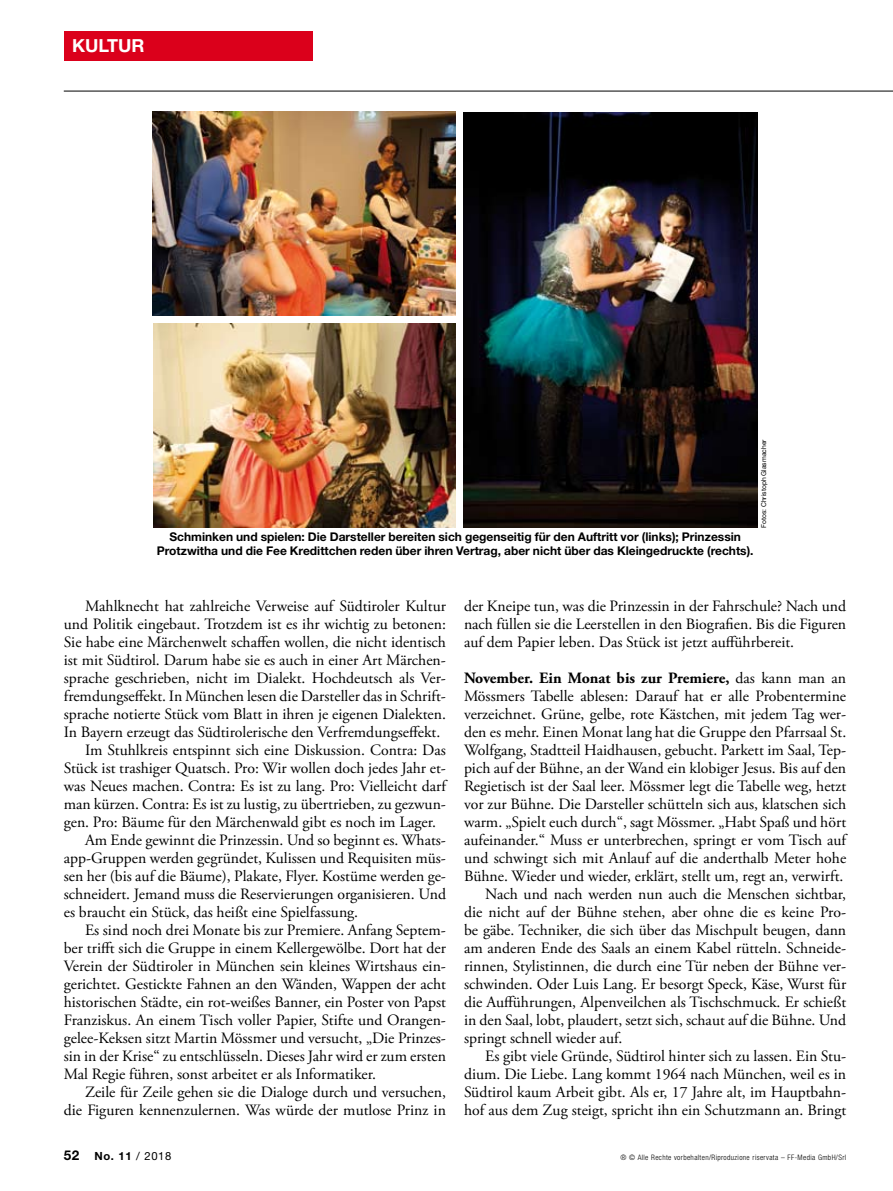
<style>
.page{position:relative;width:893px;height:1191px;background:#fff}
.page>*{position:absolute;margin:0;border:0;box-sizing:border-box;transform-origin:0 0}
.t1{font:700 18px "Helvetica Neue LT Std";color:#fff}
.t2{font:15.75px/18px "Adobe Garamond Pro";color:#000;text-align:justify}
.t3{font:700 15.75px "Adobe Garamond Pro";color:#000}
.t4{font:700 12px/13.5px "Helvetica Neue LT Std";color:#000;text-align:center}
.t5{font:700 11.25px "Helvetica Neue LT Std";color:#000}
.t6{font:300 condensed 7.5px "Helvetica Neue LT Std";letter-spacing:.05em;color:#000}
.t7{font:6.75px "Helvetica Neue LT Std";color:#000}
.s1{font-weight:400}
.s2{font-size:13.5px}
</style>
<div class="page">
<hr style="left:64px;top:91px;width:829px;height:1px;background:#000">
<div style="left:64px;top:31px;width:249px;height:29px;background:#db001b"></div>
<img style="left:153px;top:323px;width:302px;height:205px">
<img style="left:153px;top:112px;width:302px;height:203px">
<img style="left:464px;top:112px;width:293px;height:416px">
<p class="t1" style="left:72px;top:34px;width:74px">kultur</p>
<p class="t4" style="left:157px;top:530px;width:598px">Schminken und spielen: Die Darsteller bereiten sich gegenseitig für den Auftritt vor (links); Prinzessin<br>Protzwitha und die Fee Kredittchen reden über ihren Vertrag, aber nicht über das Kleingedruckte (rechts).</p>
<p class="t7" style="left:760px;top:528px;width:90px;rotate:-90deg">Fotos: Christoph Glasmacher</p>
<p class="t2" style="left:85px;top:597px;width:362px">Mahlknecht hat zahlreiche Verweise auf Südtiroler Kultur</p>
<p class="t2" style="left:64px;top:615px;width:384px">und Politik eingebaut. Trotzdem ist es ihr wichtig zu betonen:</p>
<p class="t2" style="left:64px;top:633px;width:384px">Sie habe eine Märchenwelt schaffen wollen, die nicht identisch</p>
<p class="t2" style="left:64px;top:651px;width:384px">ist mit Südtirol. Darum habe sie es auch in einer Art Märchen-</p>
<p class="t2" style="left:64px;top:669px;width:384px">sprache geschrieben, nicht im Dialekt. Hochdeutsch als Ver-</p>
<p class="t2" style="left:64px;top:687px;width:384px">fremdungseffekt. In München lesen die Darsteller das in Schrift-</p>
<p class="t2" style="left:64px;top:705px;width:384px">sprache notierte Stück vom Blatt in ihren je eigenen Dialekten.</p>
<p class="t2" style="left:64px;top:723px;width:378px">In Bayern erzeugt das Südtirolerische den Verfremdungseffekt.</p>
<p class="t2" style="left:85px;top:741px;width:362px">Im Stuhlkreis entspinnt sich eine Diskussion. Contra: Das</p>
<p class="t2" style="left:64px;top:759px;width:384px">Stück ist trashiger Quatsch. Pro: Wir wollen doch jedes Jahr et-</p>
<p class="t2" style="left:64px;top:777px;width:384px">was Neues machen. Contra: Es ist zu lang. Pro: Vielleicht darf</p>
<p class="t2" style="left:64px;top:795px;width:384px">man kürzen. Contra: Es ist zu lustig, zu übertrieben, zu gezwun-</p>
<p class="t2" style="left:64px;top:813px;width:374px">gen. Pro: Bäume für den Märchenwald gibt es noch im Lager.</p>
<p class="t2" style="left:85px;top:831px;width:362px">Am Ende gewinnt die Prinzessin. Und so beginnt es. Whats-</p>
<p class="t2" style="left:64px;top:849px;width:384px">app-Gruppen werden gegründet, Kulissen und Requisiten müs-</p>
<p class="t2" style="left:64px;top:867px;width:384px">sen her (bis auf die Bäume), Plakate, Flyer. Kostüme werden ge-</p>
<p class="t2" style="left:64px;top:885px;width:384px">schneidert. Jemand muss die Reservierungen organisieren. Und</p>
<p class="t2" style="left:64px;top:903px;width:296px">es braucht ein Stück, das heißt eine Spielfassung.</p>
<p class="t2" style="left:85px;top:921px;width:362px">Es sind noch drei Monate bis zur Premiere. Anfang Septem-</p>
<p class="t2" style="left:64px;top:939px;width:384px">ber trifft sich die Gruppe in einem Kellergewölbe. Dort hat der</p>
<p class="t2" style="left:64px;top:957px;width:384px">Verein der Südtiroler in München sein kleines Wirtshaus ein-</p>
<p class="t2" style="left:64px;top:975px;width:384px">gerichtet. Gestickte Fahnen an den Wänden, Wappen der acht</p>
<p class="t2" style="left:64px;top:993px;width:384px">historischen Städte, ein rot-weißes Banner, ein Poster von Papst</p>
<p class="t2" style="left:64px;top:1011px;width:384px">Franziskus. An einem Tisch voller Papier, Stifte und Orangen-</p>
<p class="t2" style="left:64px;top:1029px;width:384px">gelee-Keksen sitzt Martin Mössmer und versucht, „Die Prinzes-</p>
<p class="t2" style="left:64px;top:1047px;width:384px">sin in der Krise“ zu entschlüsseln. Dieses Jahr wird er zum ersten</p>
<p class="t2" style="left:64px;top:1065px;width:314px">Mal Regie führen, sonst arbeitet er als Informatiker.</p>
<p class="t2" style="left:85px;top:1083px;width:362px">Zeile für Zeile gehen sie die Dialoge durch und versuchen,</p>
<p class="t2" style="left:64px;top:1101px;width:384px">die Figuren kennenzulernen. Was würde der mutlose Prinz in</p>
<p class="t2" style="left:464px;top:597px;width:384px">der Kneipe tun, was die Prinzessin in der Fahrschule? Nach und nach füllen sie die Leerstellen in den Biografien. Bis die Figuren auf dem Papier leben. Das Stück ist jetzt aufführbereit.</p>
<p class="t3" style="left:464px;top:668px;width:384px">November. Ein Monat bis zur Premiere, <span class="s1">das kann man an</span></p>
<p class="t2" style="left:464px;top:687px;width:384px">Mössmers Tabelle ablesen: Darauf hat er alle Probentermine</p>
<p class="t2" style="left:464px;top:705px;width:384px">verzeichnet. Grüne, gelbe, rote Kästchen, mit jedem Tag wer-</p>
<p class="t2" style="left:464px;top:723px;width:384px">den es mehr. Einen Monat lang hat die Gruppe den Pfarrsaal St.</p>
<p class="t2" style="left:464px;top:741px;width:384px">Wolfgang, Stadtteil Haidhausen, gebucht. Parkett im Saal, Tep-</p>
<p class="t2" style="left:464px;top:759px;width:384px">pich auf der Bühne, an der Wand ein klobiger Jesus. Bis auf den</p>
<p class="t2" style="left:464px;top:777px;width:384px">Regietisch ist der Saal leer. Mössmer legt die Tabelle weg, hetzt</p>
<p class="t2" style="left:464px;top:795px;width:384px">vor zur Bühne. Die Darsteller schütteln sich aus, klatschen sich</p>
<p class="t2" style="left:464px;top:813px;width:384px">warm. „Spielt euch durch“, sagt Mössmer. „Habt Spaß und hört</p>
<p class="t2" style="left:464px;top:831px;width:384px">aufeinander.“ Muss er unterbrechen, springt er vom Tisch auf</p>
<p class="t2" style="left:464px;top:849px;width:384px">und schwingt sich mit Anlauf auf die anderthalb Meter hohe</p>
<p class="t2" style="left:464px;top:867px;width:381px">Bühne. Wieder und wieder, erklärt, stellt um, regt an, verwirft.</p>
<p class="t2" style="left:485px;top:885px;width:362px">Nach und nach werden nun auch die Menschen sichtbar,</p>
<p class="t2" style="left:464px;top:903px;width:384px">die nicht auf der Bühne stehen, aber ohne die es keine Pro-</p>
<p class="t2" style="left:464px;top:921px;width:384px">be gäbe. Techniker, die sich über das Mischpult beugen, dann</p>
<p class="t2" style="left:464px;top:939px;width:384px">am anderen Ende des Saals an einem Kabel rütteln. Schneide-</p>
<p class="t2" style="left:464px;top:957px;width:384px">rinnen, Stylistinnen, die durch eine Tür neben der Bühne ver-</p>
<p class="t2" style="left:464px;top:975px;width:384px">schwinden. Oder Luis Lang. Er besorgt Speck, Käse, Wurst für</p>
<p class="t2" style="left:464px;top:993px;width:384px">die Aufführungen, Alpenveilchen als Tischschmuck. Er schießt</p>
<p class="t2" style="left:464px;top:1011px;width:384px">in den Saal, lobt, plaudert, setzt sich, schaut auf die Bühne. Und</p>
<p class="t2" style="left:464px;top:1029px;width:160px">springt schnell wieder auf.</p>
<p class="t2" style="left:485px;top:1047px;width:362px">Es gibt viele Gründe, Südtirol hinter sich zu lassen. Ein Stu-</p>
<p class="t2" style="left:464px;top:1065px;width:384px">dium. Die Liebe. Lang kommt 1964 nach München, weil es in</p>
<p class="t2" style="left:464px;top:1083px;width:384px">Südtirol kaum Arbeit gibt. Als er, 17 Jahre alt, im Hauptbahn-</p>
<p class="t2" style="left:464px;top:1101px;width:384px">hof aus dem Zug steigt, spricht ihn ein Schutzmann an. Bringt</p>
<p class="t5" style="left:64px;top:1149px;width:109px"><span class="s2">52</span> No. 11 <span class="s1">/ 2018</span></p>
<p class="t6" style="left:620px;top:1153px;width:227px">® © Alle Rechte vorbehalten/Riproduzione riservata – FF-Media GmbH/Srl</p>
</div>
